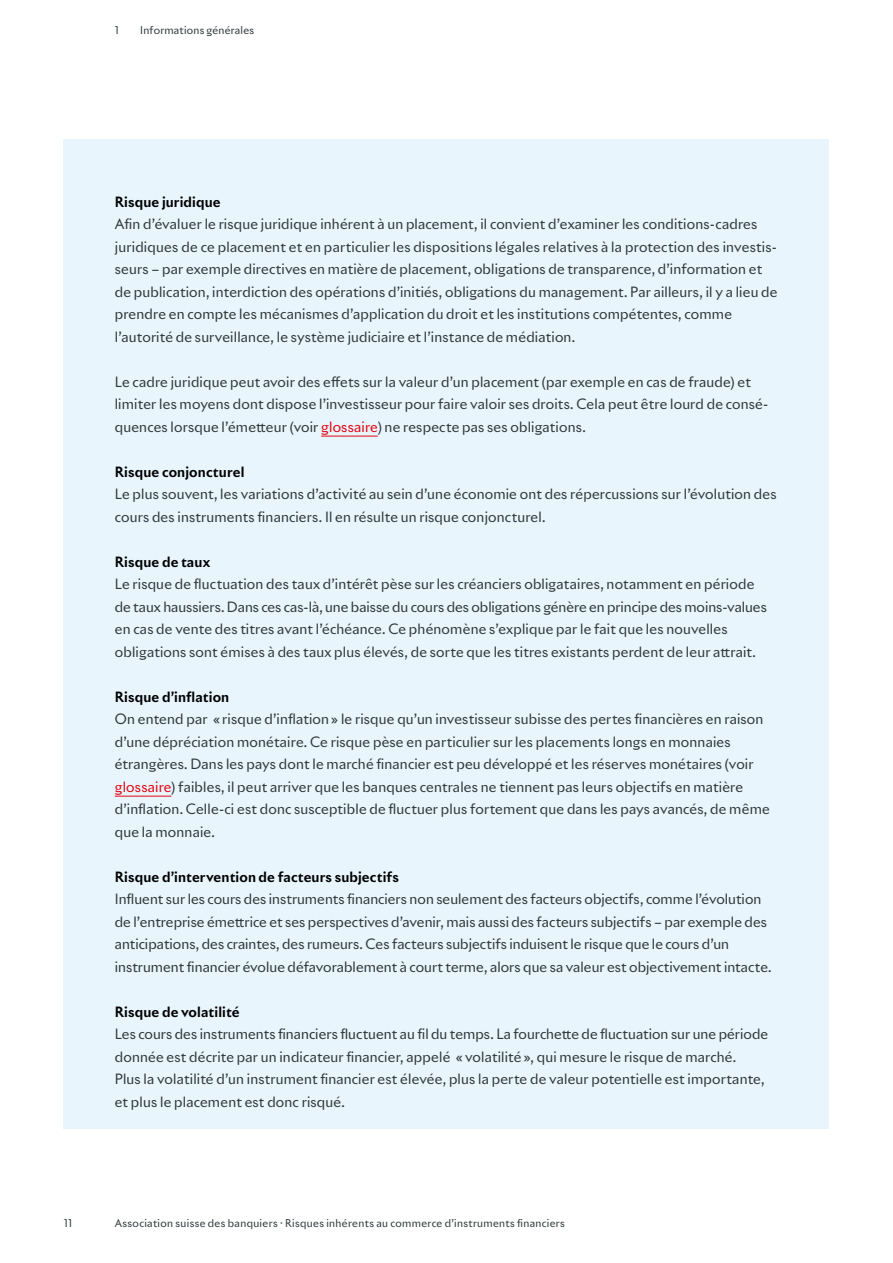
<style>
.page{position:relative;width:893px;height:1263px;background:#fff}
.page>*{position:absolute;margin:0;border:0;box-sizing:border-box;transform-origin:0 0}
.t1{font:13.8px/22.5px "Riviera Nights";letter-spacing:.015em;color:#30383b}
.t2{font:700 13.8px "Riviera Nights";letter-spacing:.01em;color:#000}
.t3{font:10.5px "Riviera Nights";letter-spacing:.035em;color:#30383b}
.s1{color:#e30613}
</style>
<div class="page">
<div style="left:64px;top:139px;width:765px;height:990px;background:#e8f5fc"></div>
<hr style="left:321px;top:436px;width:57px;height:1px;background:#e30613">
<hr style="left:115px;top:796px;width:56px;height:1px;background:#e30613">
<p class="t3" style="left:115px;top:23px;width:5px">1</p>
<p class="t3" style="left:140px;top:23px;width:115px">Informations générales</p>
<p class="t2" style="left:115px;top:193px;width:107px">Risque juridique</p>
<p class="t1" style="left:115px;top:213px;width:664px">Afin d’évaluer le risque juridique inhérent à un placement, il convient d’examiner les conditions-cadres juridiques de ce placement et en particulier les dispositions légales relatives à la protection des investis&shy;seurs – par exemple directives en matière de placement, obligations de transparence, d’information et de publication, interdiction des opérations d’initiés, obligations du management. Par ailleurs, il y a lieu de prendre en compte les mécanismes d’application du droit et les institutions compétentes, comme l’autorité de surveillance, le système judiciaire et l’instance de médiation.</p>
<p class="t1" style="left:115px;top:370px;width:655px">Le cadre juridique peut avoir des effets sur la valeur d’un placement (par exemple en cas de fraude) et limiter les moyens dont dispose l’investisseur pour faire valoir ses droits. Cela peut être lourd de consé&shy;quences lorsque l’émetteur (voir <span class="s1">glossaire</span>) ne respecte pas ses obligations.</p>
<p class="t2" style="left:115px;top:463px;width:131px">Risque conjoncturel</p>
<p class="t1" style="left:115px;top:483px;width:663px">Le plus souvent, les variations d’activité au sein d’une économie ont des répercussions sur l’évolution des cours des instruments financiers. Il en résulte un risque conjoncturel.</p>
<p class="t2" style="left:115px;top:553px;width:97px">Risque de taux</p>
<p class="t1" style="left:115px;top:573px;width:653px">Le risque de fluctuation des taux d’intérêt pèse sur les créanciers obligataires, notamment en période de taux haussiers. Dans ces cas-là, une baisse du cours des obligations génère en principe des moins-values en cas de vente des titres avant l’échéance. Ce phénomène s’explique par le fait que les nouvelles obligations sont émises à des taux plus élevés, de sorte que les titres existants perdent de leur attrait.</p>
<p class="t2" style="left:115px;top:688px;width:116px">Risque d’inflation</p>
<p class="t1" style="left:115px;top:708px;width:656px">On entend par « risque d’inflation » le risque qu’un investisseur subisse des pertes financières en raison d’une dépréciation monétaire. Ce risque pèse en particulier sur les placements longs en monnaies étrangères. Dans les pays dont le marché financier est peu développé et les réserves monétaires (voir <span class="s1">glossaire</span>) faibles, il peut arriver que les banques centrales ne tiennent pas leurs objectifs en matière d’inflation. Celle-ci est donc susceptible de fluctuer plus fortement que dans les pays avancés, de même que la monnaie.</p>
<p class="t2" style="left:115px;top:868px;width:286px">Risque d’intervention de facteurs subjectifs</p>
<p class="t1" style="left:115px;top:888px;width:658px">Influent sur les cours des instruments financiers non seulement des facteurs objectifs, comme l’évolution de l’entreprise émettrice et ses perspectives d’avenir, mais aussi des facteurs subjectifs – par exemple des anticipations, des craintes, des rumeurs. Ces facteurs subjectifs induisent le risque que le cours d’un instrument financier évolue défavorablement à court terme, alors que sa valeur est objectivement intacte.</p>
<p class="t2" style="left:115px;top:1003px;width:126px">Risque de volatilité</p>
<p class="t1" style="left:115px;top:1023px;width:655px">Les cours des instruments financiers fluctuent au fil du temps. La fourchette de fluctuation sur une période donnée est décrite par un indicateur financier, appelé « volatilité », qui mesure le risque de marché.<br>Plus la volatilité d’un instrument financier est élevée, plus la perte de valeur potentielle est importante, et plus le placement est donc risqué.</p>
<p class="t3" style="left:64px;top:1217px;width:10px">11</p>
<p class="t3" style="left:115px;top:1217px;width:452px">Association suisse des banquiers · Risques inhérents au commerce d’instruments financiers</p>
</div>
